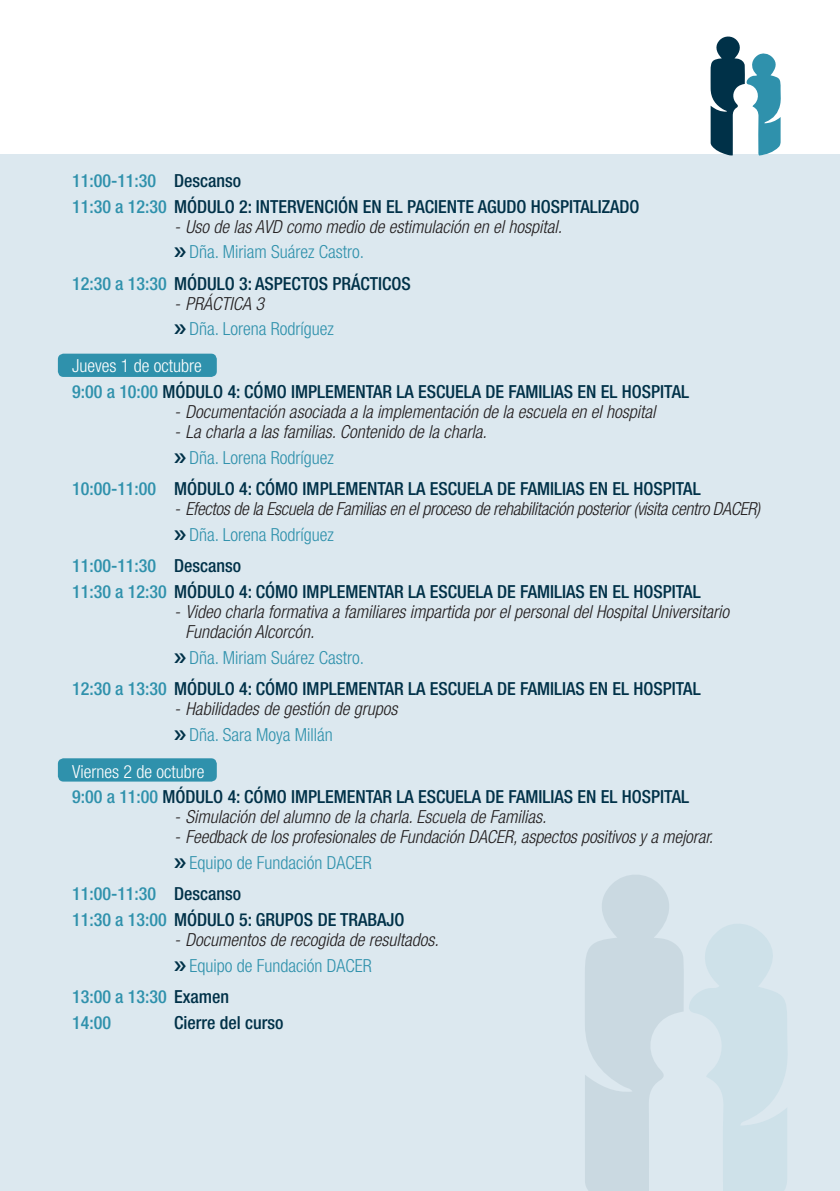
<style>
.page{position:relative;width:840px;height:1191px;background:#fff}
.page>*{position:absolute;margin:0;border:0;box-sizing:border-box;transform-origin:0 0}
.modulo{font:500 condensed 18px "Helvetica Neue LT Pro";color:#003148}
.t1{font:italic 300 condensed 18px/20px "Helvetica Neue LT Pro";color:#231f20}
.dra{font:300 condensed 18px "Helvetica Neue LT Pro";color:#2f91ac}
.t2{font:italic 300 condensed 18px "Helvetica Neue LT Pro";letter-spacing:-.02em;color:#231f20}
.modulo-2{font:500 condensed 18px "Helvetica Neue LT Pro";color:#2f91ac}
.data{font:300 condensed 18px "Helvetica Neue LT Pro";color:#fff}
.s1{color:#003148}
.s2{color:#2f91ac}
</style>
<div class="page">
<div style="left:0;top:154px;width:839px;height:1037px;background:#dce8ef"></div>
<div style="left:58px;top:354px;width:159px;height:23px;background:#2f91ac;border-radius:6px"></div>
<div style="left:58px;top:758px;width:159px;height:23px;background:#2f91ac;border-radius:6px"></div>
<svg style="left:710px;top:36px;width:70px;height:120px"></svg>
<svg style="left:585px;top:875px;width:202px;height:316px"></svg>
<p class="modulo-2" style="left:72px;top:170px;width:171px">11:00-11:30 <span class="s1">Descanso</span></p>
<p class="modulo" style="left:72px;top:195px;width:568px"><span class="s2">11:30 a 12:30</span> MÓDULO 2: INTERVENCIÓN EN EL PACIENTE AGUDO HOSPITALIZADO</p>
<p class="t1" style="left:174px;top:216px;width:389px">- Uso de las AVD como medio de estimulación en el hospital.</p>
<p class="dra" style="left:189px;top:241px;width:176px">Dña. Miriam Suárez Castro.</p>
<p class="modulo" style="left:72px;top:272px;width:340px"><span class="s2">12:30 a 13:30</span> MÓDULO 3: ASPECTOS PRÁCTICOS</p>
<p class="t1" style="left:174px;top:293px;width:91px">- PRÁCTICA 3</p>
<p class="dra" style="left:189px;top:318px;width:146px">Dña. Lorena Rodríguez</p>
<p class="data" style="left:72px;top:355px;width:131px">Jueves 1 de octubre</p>
<p class="modulo" style="left:72px;top:381px;width:618px"><span class="s2">9:00 a 10:00</span> MÓDULO 4: CÓMO IMPLEMENTAR LA ESCUELA DE FAMILIAS EN EL HOSPITAL</p>
<p class="t1" style="left:174px;top:401px;width:482px">- Documentación asociada a la implementación de la escuela en el hospital</p>
<p class="t1" style="left:174px;top:421px;width:314px">- La charla a las familias. Contenido de la charla.</p>
<p class="dra" style="left:189px;top:447px;width:146px">Dña. Lorena Rodríguez</p>
<p class="modulo" style="left:72px;top:478px;width:629px"><span class="s2">10:00-11:00</span> MÓDULO 4: CÓMO IMPLEMENTAR LA ESCUELA DE FAMILIAS EN EL HOSPITAL</p>
<p class="t2" style="left:174px;top:498px;width:587px">- Efectos de la Escuela de Familias en el proceso de rehabilitación posterior (visita centro DACER)</p>
<p class="dra" style="left:189px;top:524px;width:146px">Dña. Lorena Rodríguez</p>
<p class="modulo-2" style="left:72px;top:555px;width:171px">11:00-11:30 <span class="s1">Descanso</span></p>
<p class="modulo" style="left:72px;top:580px;width:629px"><span class="s2">11:30 a 12:30</span> MÓDULO 4: CÓMO IMPLEMENTAR LA ESCUELA DE FAMILIAS EN EL HOSPITAL</p>
<p class="t1" style="left:185px;top:601px;width:545px;text-indent:-11px">- Video charla formativa a familiares impartida por el personal del Hospital Universitario<br>Fundación Alcorcón.</p>
<p class="dra" style="left:189px;top:646px;width:176px">Dña. Miriam Suárez Castro.</p>
<p class="modulo" style="left:72px;top:677px;width:629px"><span class="s2">12:30 a 13:30</span> MÓDULO 4: CÓMO IMPLEMENTAR LA ESCUELA DE FAMILIAS EN EL HOSPITAL</p>
<p class="t1" style="left:174px;top:698px;width:224px">- Habilidades de gestión de grupos</p>
<p class="dra" style="left:189px;top:723px;width:145px">Dña. Sara Moya Millán</p>
<p class="data" style="left:72px;top:760px;width:134px">Viernes 2 de octubre</p>
<p class="modulo" style="left:72px;top:786px;width:618px"><span class="s2">9:00 a 11:00</span> MÓDULO 4: CÓMO IMPLEMENTAR LA ESCUELA DE FAMILIAS EN EL HOSPITAL</p>
<p class="t1" style="left:174px;top:807px;width:373px">- Simulación del alumno de la charla. Escuela de Familias.</p>
<p class="t1" style="left:174px;top:827px;width:540px">- Feedback de los profesionales de Fundación DACER, aspectos positivos y a mejorar.</p>
<p class="dra" style="left:189px;top:852px;width:184px">Equipo de Fundación DACER</p>
<p class="modulo-2" style="left:72px;top:883px;width:171px">11:00-11:30 <span class="s1">Descanso</span></p>
<p class="modulo" style="left:72px;top:908px;width:333px"><span class="s2">11:30 a 13:00</span> MÓDULO 5: GRUPOS DE TRABAJO</p>
<p class="t1" style="left:174px;top:929px;width:266px">- Documentos de recogida de resultados.</p>
<p class="dra" style="left:189px;top:954px;width:184px">Equipo de Fundación DACER</p>
<p class="modulo-2" style="left:72px;top:985px;width:159px">13:00 a 13:30 <span class="s1">Examen</span></p>
<p class="modulo-2" style="left:72px;top:1011px;width:40px">14:00</p>
<p class="modulo" style="left:174px;top:1011px;width:111px">Cierre del curso</p>
</div>
